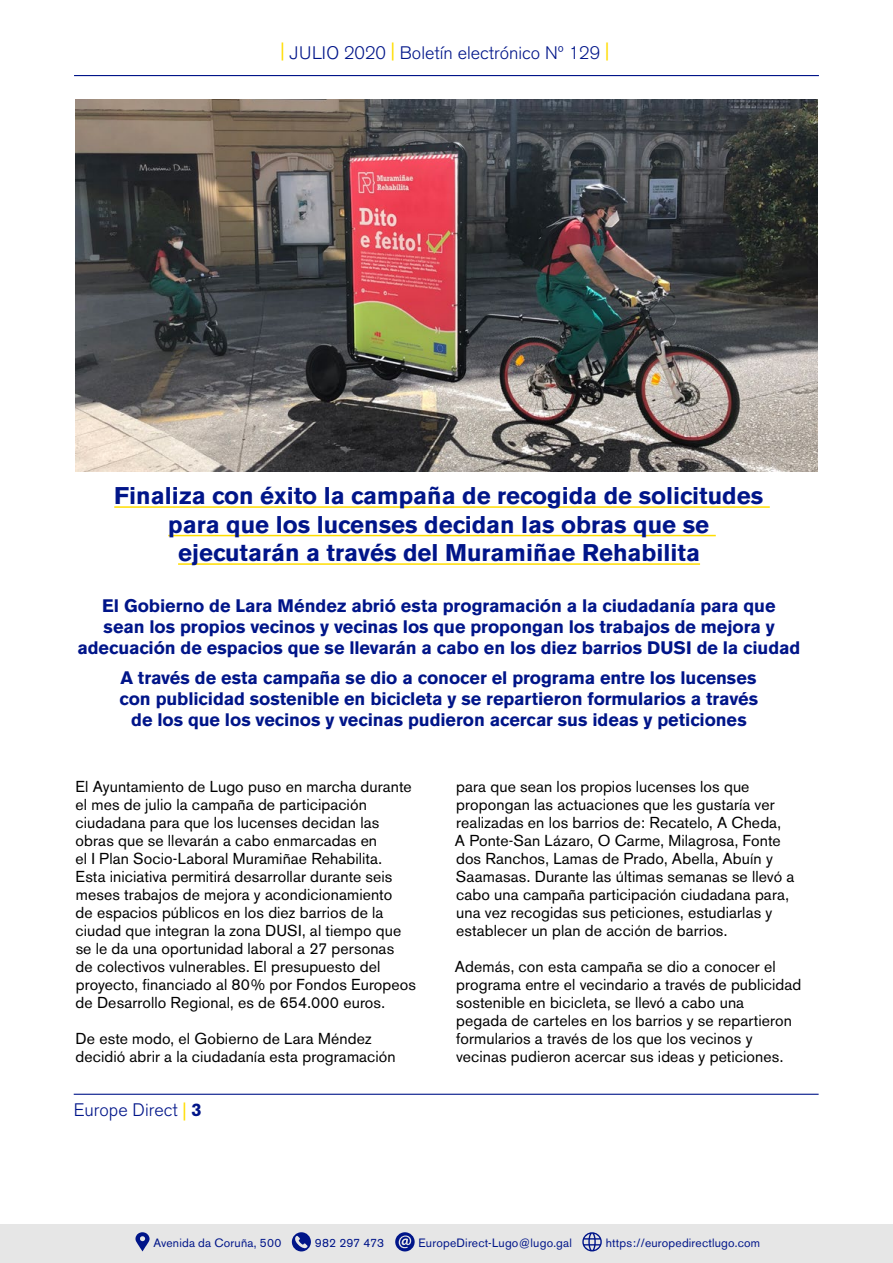
<style>
.page{position:relative;width:893px;height:1263px;background:#fff}
.page>*{position:absolute;margin:0;border:0;box-sizing:border-box;transform-origin:0 0}
.t1{font:700 24px/28.5px "Akzidenz Grotesk BE";color:#001589;text-align:center}
.t2{font:700 18px/21px "Akzidenz Grotesk BE";letter-spacing:-.005em;color:#001589;text-align:center}
.t3{font:300 18px "Akzidenz Grotesk BE";color:#001589}
.t4{font:15.75px/18px "Akzidenz Grotesk BE";letter-spacing:.005em;color:#000}
.t5{font:12px "Akzidenz Grotesk BE";letter-spacing:.015em;color:#001589}
.s1{font-weight:400;color:#fd0}
.s2{font-weight:700}
</style>
<div class="page">
<hr style="left:74px;top:1094px;width:745px;height:1px;background:#001589">
<hr style="left:74px;top:75px;width:745px;height:1px;background:#001589">
<div style="left:0;top:1224px;width:893px;height:39px;background:#e6e6e6"></div>
<svg style="left:135px;top:1232px;width:15px;height:19px"></svg>
<svg style="left:292px;top:1232px;width:19px;height:19px"></svg>
<svg style="left:295px;top:1236px;width:13px;height:12px"></svg>
<svg style="left:395px;top:1232px;width:20px;height:19px"></svg>
<svg style="left:399px;top:1235px;width:12px;height:13px"></svg>
<svg style="left:582px;top:1232px;width:20px;height:19px"></svg>
<img style="left:75px;top:99px;width:743px;height:372px">
<hr style="left:114px;top:506px;width:656px;height:2px;background:#fd0">
<hr style="left:168px;top:535px;width:548px;height:1px;background:#fd0">
<hr style="left:178px;top:563px;width:522px;height:2px;background:#fd0">
<p class="t3" style="left:280px;top:43px;width:330px"><sup>|</sup> JULIO 2020 <sup>|</sup> Boletín electrónico Nº 129 <sup>|</sup></p>
<h1 class="t1" style="left:114px;top:482px;width:650px">Finaliza con éxito la campaña de recogida de solicitudes para que los lucenses decidan las obras que se ejecutarán a través del Muramiñae Rehabilita</h1>
<p class="t2" style="left:77px;top:595px;width:724px">El Gobierno de Lara Méndez abrió esta programación a la ciudadanía para que<br>sean los propios vecinos y vecinas los que propongan los trabajos de mejora y adecuación de espacios que se llevarán a cabo en los diez barrios DUSI de la ciudad</p>
<p class="t2" style="left:120px;top:667px;width:640px">A través de esta campaña se dio a conocer el programa entre los lucenses con publicidad sostenible en bicicleta y se repartieron formularios a través de los que los vecinos y vecinas pudieron acercar sus ideas y peticiones</p>
<p class="t4" style="left:76px;top:777px;width:342px">El Ayuntamiento de Lugo puso en marcha durante el mes de julio la campaña de participación ciudadana para que los lucenses decidan las obras que se llevarán a cabo enmarcadas en<br>el I Plan Socio-Laboral Muramiñae Rehabilita.<br>Esta iniciativa permitirá desarrollar durante seis meses trabajos de mejora y acondicionamiento<br>de espacios públicos en los diez barrios de la ciudad que integran la zona DUSI, al tiempo que se le da una oportunidad laboral a 27 personas<br>de colectivos vulnerables. El presupuesto del proyecto, financiado al 80% por Fondos Europeos de Desarrollo Regional, es de 654.000 euros.</p>
<p class="t4" style="left:76px;top:1029px;width:322px">De este modo, el Gobierno de Lara Méndez decidió abrir a la ciudadanía esta programación</p>
<p class="t3" style="left:74px;top:1100px;width:129px">Europe Direct <span class="s1">|</span> <span class="s2">3</span></p>
<p class="t4" style="left:455px;top:777px;width:341px">para que sean los propios lucenses los que propongan las actuaciones que les gustaría ver realizadas en los barrios de: Recatelo, A Cheda,<br>A Ponte-San Lázaro, O Carme, Milagrosa, Fonte dos Ranchos, Lamas de Prado, Abella, Abuín y Saamasas. Durante las últimas semanas se llevó a cabo una campaña participación ciudadana para, una vez recogidas sus peticiones, estudiarlas y establecer un plan de acción de barrios.</p>
<p class="t4" style="left:455px;top:957px;width:348px">Además, con esta campaña se dio a conocer el programa entre el vecindario a través de publicidad sostenible en bicicleta, se llevó a cabo una<br>pegada de carteles en los barrios y se repartieron formularios a través de los que los vecinos y vecinas pudieron acercar sus ideas y peticiones.</p>
<p class="t5" style="left:153px;top:1236px;width:129px">Avenida da Coruña, 500</p>
<p class="t5" style="left:315px;top:1236px;width:71px">982 297 473</p>
<p class="t5" style="left:419px;top:1236px;width:155px">EuropeDirect-Lugo@lugo.gal</p>
<p class="t5" style="left:606px;top:1236px;width:156px">https://europedirectlugo.com</p>
</div>
